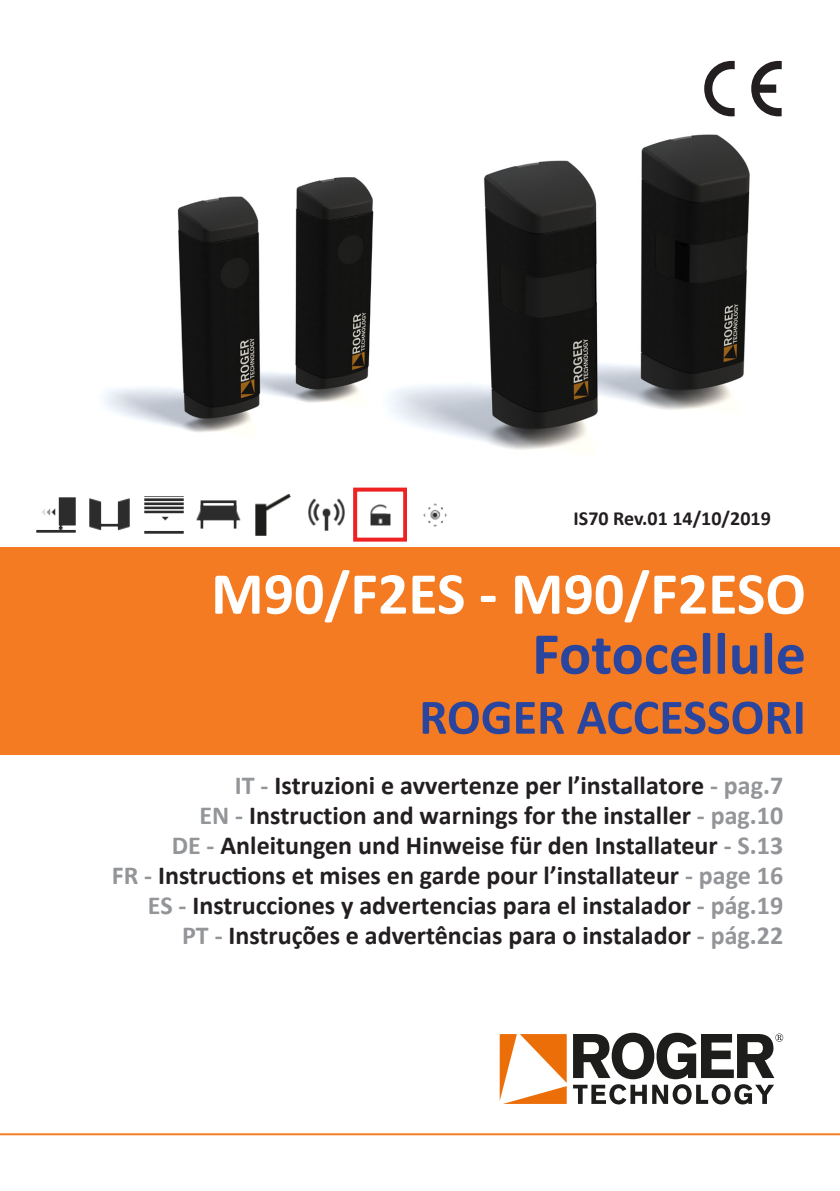
<style>
.page{position:relative;width:840px;height:1191px;background:#fff}
.page>*{position:absolute;margin:0;border:0;box-sizing:border-box;transform-origin:0 0}
.t1{font:700 60px "Calibri";color:#fff}
.t2{font:700 60px "Calibri";color:#2a459d}
.t3{font:700 50px "Calibri";color:#2a459d}
.t4{font:700 26px "Calibri";color:#231f20}
.t5{font:700 20px "Calibri";color:#231f20}
.s1{color:#939598}
</style>
<div class="page">
<img style="left:390px;top:134px;width:360px;height:316px">
<img style="left:104px;top:177px;width:270px;height:255px">
<div style="left:0;top:547px;width:839px;height:208px;background:#f47b21"></div>
<img style="left:36px;top:494px;width:355px;height:42px">
<div style="left:353px;top:487px;width:54px;height:54px;border:4px solid #ee2123"></div>
<svg style="left:499px;top:1034px;width:67px;height:70px"></svg>
<svg style="left:573px;top:1032px;width:209px;height:72px"></svg>
<hr style="left:0;top:1133px;width:839px;height:2px;background:#f47b21">
<p class="t5" style="left:573px;top:504px;width:199px">IS70 Rev.01 14/10/2019</p>
<p class="t1" style="left:211px;top:551px;width:596px">M90/F2ES - M90/F2ESO</p>
<p class="t2" style="left:532px;top:611px;width:275px">Fotocellule</p>
<p class="t3" style="left:419px;top:681px;width:388px">ROGER ACCESSORI</p>
<p class="t4" style="left:235px;top:766px;width:549px"><span class="s1">IT -</span> Istruzioni e avvertenze per l’installatore <span class="s1">- pag.7</span></p>
<p class="t4" style="left:199px;top:796px;width:585px"><span class="s1">EN -</span> Instruction and warnings for the installer <span class="s1">- pag.10</span></p>
<p class="t4" style="left:171px;top:826px;width:612px"><span class="s1">DE -</span> Anleitungen und Hinweise für den Installateur <span class="s1">- S.13</span></p>
<p class="t4" style="left:112px;top:856px;width:672px"><span class="s1">FR -</span> Instructions et mises en garde pour l’installateur <span class="s1">- page 16</span></p>
<p class="t4" style="left:148px;top:886px;width:636px"><span class="s1">ES -</span> Instrucciones y advertencias para el instalador <span class="s1">- pág.19</span></p>
<p class="t4" style="left:182px;top:916px;width:602px"><span class="s1">PT -</span> Instruções e advertências para o instalador <span class="s1">- pág.22</span></p>
</div>
